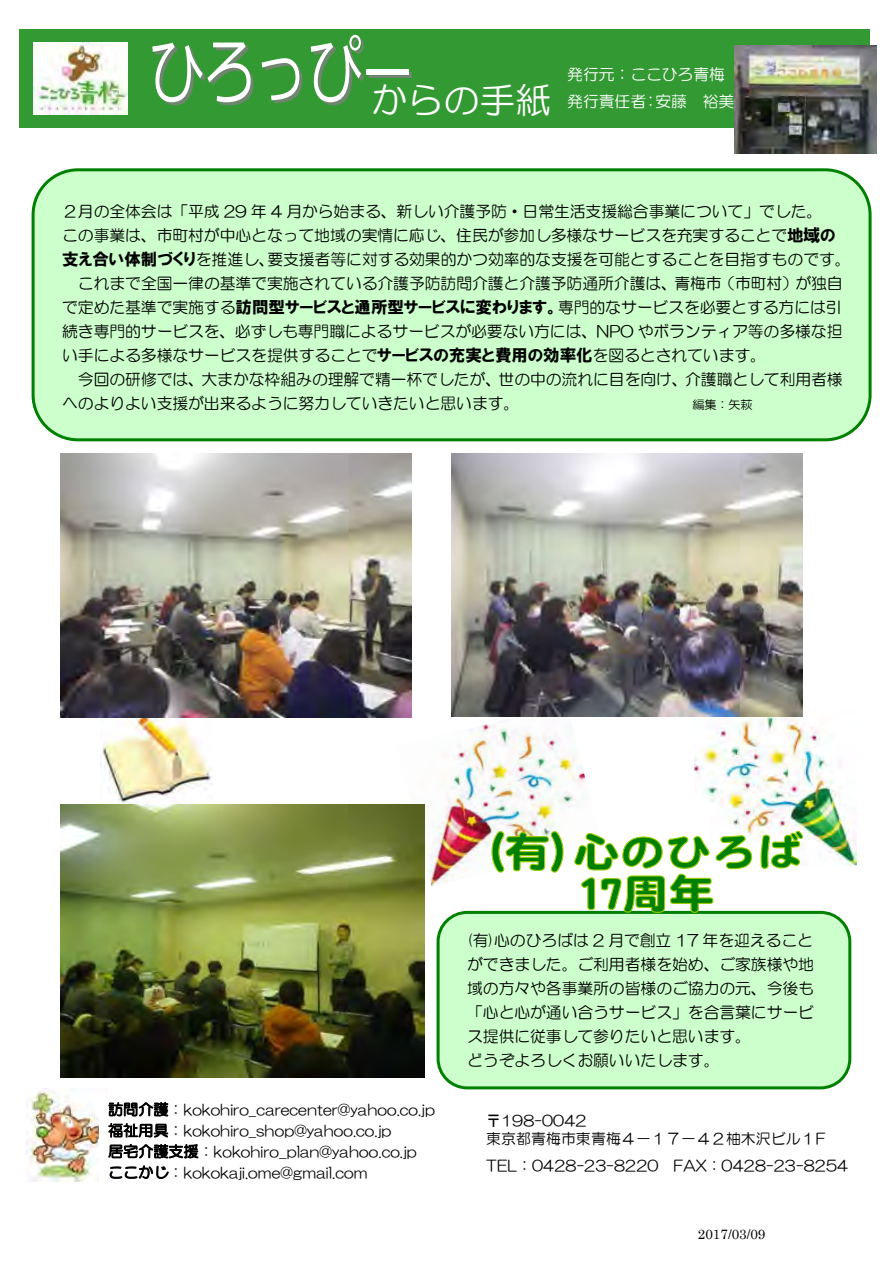
<style>
.page{position:relative;width:893px;height:1263px;background:#fff}
.page>*{position:absolute;margin:0;border:0;box-sizing:border-box;transform-origin:0 0}
.t1{font:36px "HG Maru Gothic MPRO";color:#fff}
.t2{font:15.9px/24px "HG Maru Gothic MPRO";color:#000}
.t3{font:15.9px/27px "HG Maru Gothic MPRO";color:#fff}
.t4{font:15px/21px "HG Maru Gothic MPRO";letter-spacing:.005em;color:#000}
.t5{font:13.5px "Century";letter-spacing:.005em;color:#000}
.t6{font:12px "HG Maru Gothic MPRO";color:#000}
.s1{font-family:"HGP Soei Kakugothic UB";font-size:16.5px}
</style>
<div class="page">
<img style="left:101px;top:717px;width:111px;height:88px">
<img style="left:695px;top:717px;width:162px;height:149px">
<img style="left:397px;top:704px;width:189px;height:182px">
<img style="left:60px;top:805px;width:365px;height:273px">
<div style="left:20px;top:29px;width:850px;height:99px;background:#393"></div>
<div style="left:33px;top:170px;width:837px;height:270px;background:#cfc;border-radius:45px"></div>
<div style="left:32px;top:168px;width:840px;height:273px;border:3px solid #008000;border-radius:45px"></div>
<img style="left:27px;top:1088px;width:72px;height:94px">
<svg style="left:109px;top:1102px;width:59px;height:14px"></svg>
<svg style="left:108px;top:1123px;width:60px;height:14px"></svg>
<svg style="left:109px;top:1144px;width:89px;height:35px"></svg>
<div style="left:370px;top:72px;width:42px;height:6px;background:#708570"></div>
<svg style="left:152px;top:43px;width:102px;height:62px"></svg>
<svg style="left:262px;top:58px;width:40px;height:45px"></svg>
<svg style="left:311px;top:35px;width:53px;height:70px"></svg>
<div style="left:367px;top:69px;width:42px;height:6px;background:#fff"></div>
<img style="left:33px;top:43px;width:95px;height:72px">
<img style="left:734px;top:45px;width:143px;height:108px">
<img style="left:60px;top:454px;width:352px;height:263px">
<div style="left:438px;top:912px;width:412px;height:176px;background:#cfc;border-radius:29px"></div>
<div style="left:437px;top:911px;width:414px;height:178px;border:3px solid #008000;border-radius:29px"></div>
<img style="left:452px;top:454px;width:351px;height:263px">
<svg style="left:491px;top:831px;width:73px;height:42px"></svg>
<svg style="left:760px;top:830px;width:44px;height:39px"></svg>
<svg style="left:574px;top:832px;width:179px;height:81px"></svg>
<h1 class="t1" style="left:372px;top:82px;width:181px">からの手紙</h1>
<p class="t3" style="left:567px;top:61px;width:169px">発行元：ここひろ青梅発行責任者：安藤 裕美</p>
<p class="t2" style="left:62px;top:199px;width:762px">２月の全体会は「平成 29 年 4 月から始まる、新しい介護予防・日常生活支援総合事業について」でした。</p>
<p class="t2" style="left:62px;top:223px;width:775px">この事業は、市町村が中心となって地域の実情に応じ、住民が参加し多様なサービスを充実することで<span class="s1">地域の</span></p>
<p class="t2" style="left:62px;top:247px;width:790px"><span class="s1">支え合い体制づくり</span>を推進し、要支援者等に対する効果的かつ効率的な支援を可能とすることを目指すものです。</p>
<p class="t2" style="left:78px;top:271px;width:766px">これまで全国一律の基準で実施されている介護予防訪問介護と介護予防通所介護は、青梅市（市町村）が独自</p>
<p class="t2" style="left:62px;top:295px;width:781px">で定めた基準で実施する<span class="s1">訪問型サービスと通所型サービスに変わります。</span>専門的なサービスを必要とする方には引</p>
<p class="t2" style="left:62px;top:319px;width:782px">続き専門的サービスを、必ずしも専門職によるサービスが必要ない方には、NPO やボランティア等の多様な担</p>
<p class="t2" style="left:62px;top:343px;width:706px">い手による多様なサービスを提供することで<span class="s1">サービスの充実と費用の効率化</span>を図るとされています。</p>
<p class="t2" style="left:78px;top:367px;width:766px">今回の研修では、大まかな枠組みの理解で精一杯でしたが、世の中の流れに目を向け、介護職として利用者様</p>
<p class="t2" style="left:62px;top:391px;width:459px">へのよりよい支援が出来るように努力していきたいと思います。</p>
<p class="t6" style="left:692px;top:399px;width:62px">編集：矢萩</p>
<p class="t2" style="left:467px;top:928px;width:348px">(有)心のひろばは 2 月で創立 17 年を迎えることができました。ご利用者様を始め、ご家族様や地域の方々や各事業所の皆様のご協力の元、今後も「心と心が通い合うサービス」を合言葉にサービス提供に従事して参りたいと思います。<br>どうぞよろしくお願いいたします。</p>
<p class="t4" style="left:108px;top:1099px;width:328px">訪問介護：kokohiro_carecenter@yahoo.co.jp福祉用具：kokohiro_shop@yahoo.co.jp<br>居宅介護支援：kokohiro_plan@yahoo.co.jpここかじ：kokokaji.ome@gmail.com</p>
<p class="t4" style="left:486px;top:1111px;width:341px;line-height:18px">〒198-0042<br>東京都青梅市東青梅４－１７－４２柚木沢ビル１F</p>
<p class="t4" style="left:486px;top:1155px;width:363px">TEL：0428-23-8220 FAX：0428-23-8254</p>
<p class="t5" style="left:698px;top:1222px;width:69px">2017/03/09</p>
</div>
